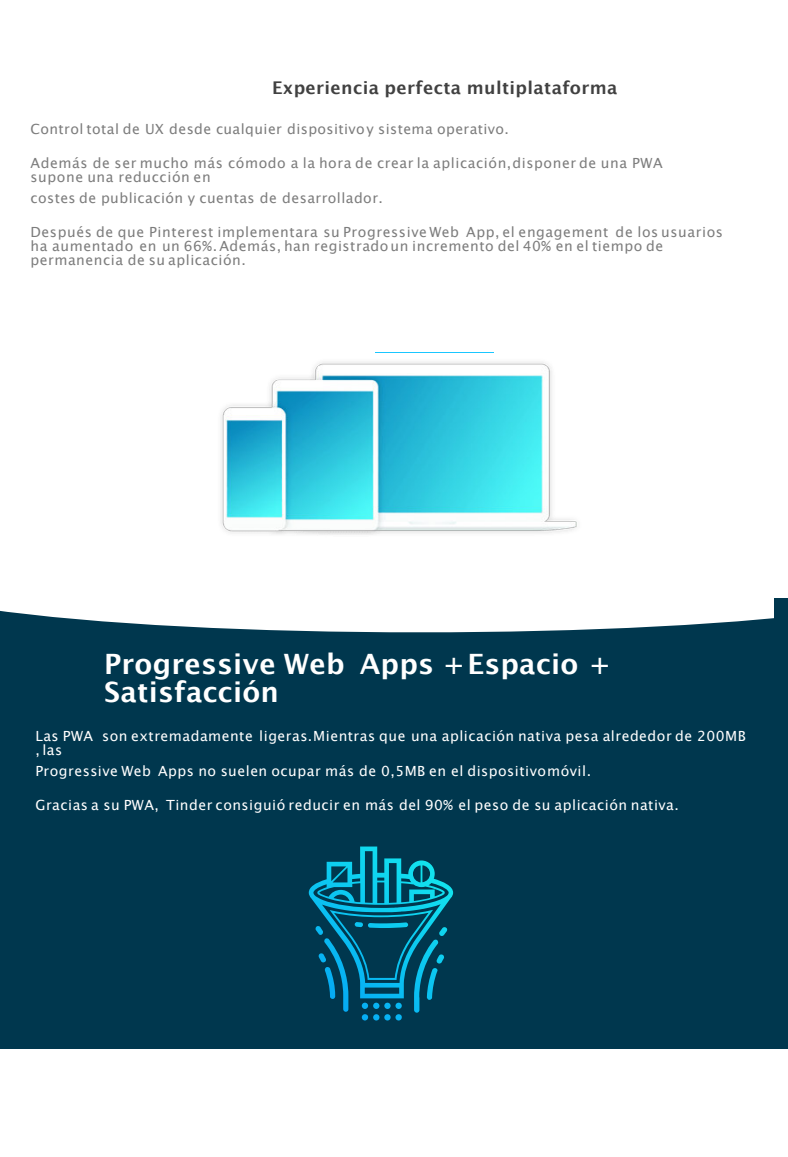
<style>
.page{position:relative;width:788px;height:1157px;background:#fff}
.page>*{position:absolute;margin:0;border:0;box-sizing:border-box;transform-origin:0 0}
.t1{font:700 28px/28px "Lucida Grande";letter-spacing:.01em;color:#fff}
.t2{font:700 17.5px "Lucida Grande";letter-spacing:.02em;color:#414141}
.t3{font:14px/14px "Lucida Grande";letter-spacing:.04em;color:#7d7d7d}
.t4{font:14px/14px "Lucida Grande";letter-spacing:.035em;color:#fff}
</style>
<div class="page">
<img style="left:221px;top:352px;width:356px;height:183px">
<div style="left:0;top:598px;width:788px;height:450px;background:#00374e"></div>
<svg style="left:309px;top:846px;width:144px;height:166px"></svg>
<svg style="left:0;top:598px;width:773px;height:34px"></svg>
<p class="t2" style="left:272px;top:80px;width:347px">Experiencia perfecta multiplataforma</p>
<p class="t3" style="left:30px;top:122px;width:480px">Control total de UX desde cualquier dispositivoy sistema operativo.</p>
<p class="t3" style="left:30px;top:157px;width:633px">Además de ser mucho más cómodo a la hora de crear la aplicación,disponer de una PWA supone una reducción en</p>
<p class="t3" style="left:30px;top:192px;width:354px">costes de publicación y cuentas de desarrollador.</p>
<p class="t3" style="left:30px;top:226px;width:694px">Después de que Pinterest implementara su Progressive Web App, el engagement de los usuarios ha aumentado en un 66%.Además, han registradoun incremento del 40% en el tiempo de permanencia de su aplicación.</p>
<h1 class="t1" style="left:104px;top:651px;width:508px">Progressive Web Apps +Espacio +<br>Satisfacción</h1>
<p class="t4" style="left:35px;top:729px;width:712px">Las PWA son extremadamente ligeras.Mientras que una aplicación nativa pesa alrededor de 200MB , las</p>
<p class="t4" style="left:35px;top:764px;width:557px">Progressive Web Apps no suelen ocupar más de 0,5MB en el dispositivomóvil.</p>
<p class="t4" style="left:35px;top:798px;width:645px">Gracias a su PWA, Tinder consiguió reducir en más del 90% el peso de su aplicación nativa.</p>
</div>
